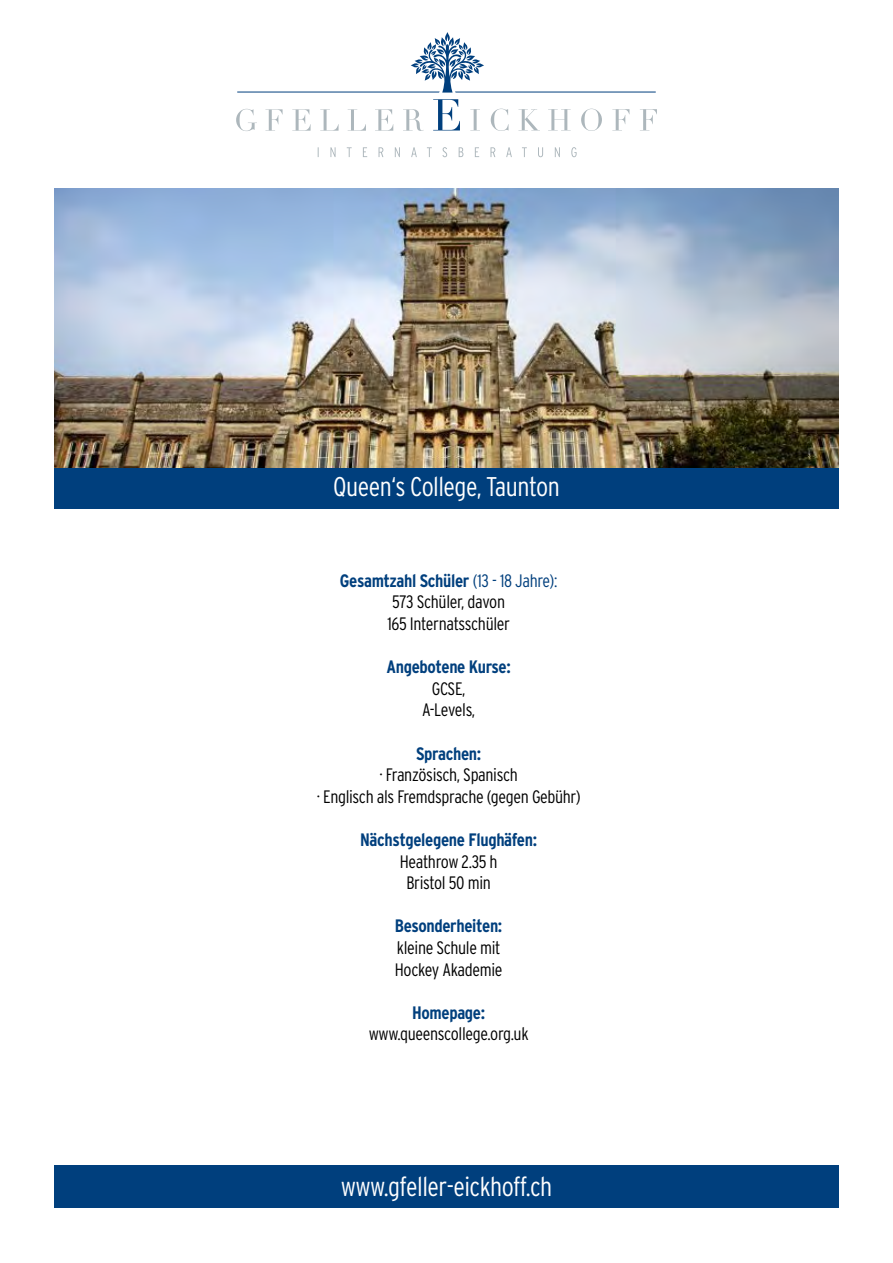
<style>
.page{position:relative;width:893px;height:1263px;background:#fff}
.page>*{position:absolute;margin:0;border:0;box-sizing:border-box;transform-origin:0 0}
.t1{font:300 condensed 27px "Interstate";letter-spacing:-.02em;color:#fff}
.t2{font:300 condensed 18px/21.6px "Interstate";letter-spacing:-.02em;color:#000;text-align:center}
.t3{font:700 condensed 18px "Interstate";letter-spacing:-.02em;color:#003f7d}
.s1{font-weight:700;color:#003f7d}
.s2{color:#003f7d}
</style>
<div class="page">
<div style="left:54px;top:466px;width:785px;height:43px;background:#003f7d"></div>
<img style="left:54px;top:189px;width:785px;height:278px">
<div style="left:54px;top:1166px;width:785px;height:42px;background:#003f7d"></div>
<svg style="left:470px;top:109px;width:187px;height:22px"></svg>
<svg style="left:236px;top:109px;width:188px;height:22px"></svg>
<svg style="left:433px;top:99px;width:27px;height:31px"></svg>
<svg style="left:318px;top:147px;width:259px;height:10px"></svg>
<hr style="left:237px;top:92px;width:419px;height:1px;background:#003f7d">
<svg style="left:411px;top:32px;width:73px;height:61px"></svg>
<h1 class="t1" style="left:333px;top:471px;width:228px">Queen‘s College, Taunton</h1>
<p class="t2" style="left:340px;top:569px;width:219px"><span class="s1">Gesamtzahl Schüler</span> <span class="s2">(13 - 18 Jahre):<br></span>573 Schüler, davon<br>165 Internatsschüler</p>
<p class="t3" style="left:386px;top:657px;width:126px">Angebotene Kurse:</p>
<p class="t2" style="left:422px;top:677px;width:54px">GCSE,<br>A-Levels,</p>
<p class="t3" style="left:416px;top:743px;width:67px">Sprachen:</p>
<p class="t2" style="left:317px;top:764px;width:265px">· Französisch, Spanisch<br>· Englisch als Fremdsprache (gegen Gebühr)</p>
<p class="t3" style="left:360px;top:829px;width:178px">Nächstgelegene Flughäfen:</p>
<p class="t2" style="left:400px;top:850px;width:99px">Heathrow 2.35 h<br>Bristol 50 min</p>
<p class="t3" style="left:395px;top:916px;width:109px">Besonderheiten:</p>
<p class="t2" style="left:395px;top:937px;width:109px;text-align:left">kleine Schule mit<br>Hockey Akademie</p>
<p class="t3" style="left:412px;top:1002px;width:75px">Homepage:</p>
<p class="t2" style="left:369px;top:1023px;width:161px">www.queenscollege.org.uk</p>
<h1 class="t1" style="left:341px;top:1171px;width:213px">www.gfeller-eickhoff.ch</h1>
</div>
